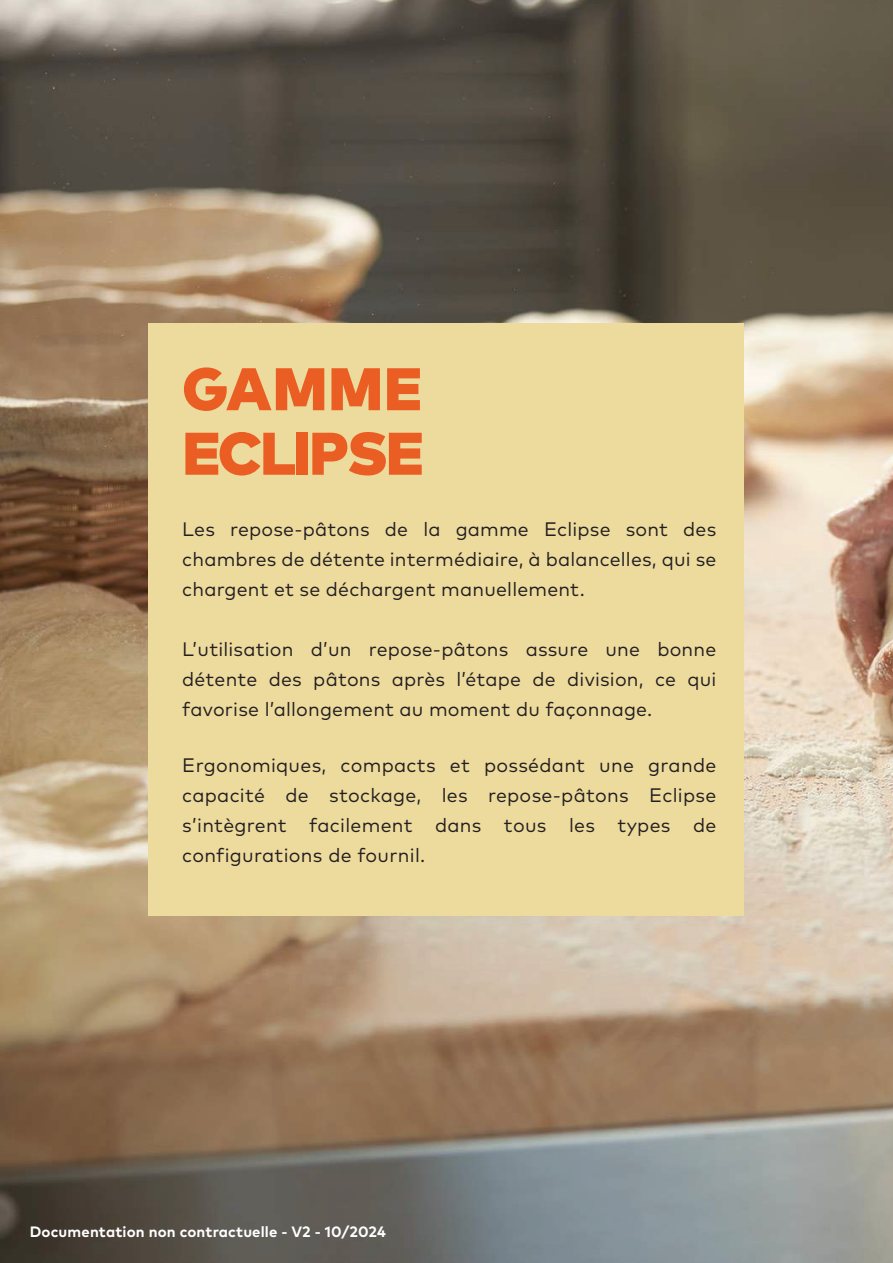
<style>
.page{position:relative;width:893px;height:1263px;background:#fff}
.page>*{position:absolute;margin:0;border:0;box-sizing:border-box;transform-origin:0 0}
.t1{font:900 60px/64.5px "Mark Pro";letter-spacing:-.03em;color:#ea5e24}
.t2{font:19.5px/30px "Mark Pro";letter-spacing:.01em;color:#231f20;text-align:justify}
.t3{font:700 15px "Mark Pro";letter-spacing:.01em;color:#fff}
</style>
<div class="page">
<img style="left:0;top:0;width:893px;height:1263px">
<div style="left:149px;top:323px;width:595px;height:592px;background:#edda9d"></div>
<h1 class="t1" style="left:182px;top:352px;width:243px">GAMME<br>ECLIPSE</h1>
<p class="t2" style="left:182px;top:513px;width:536px">Les repose-pâtons de la gamme Eclipse sont des chambres de détente intermédiaire, à balancelles, qui se chargent et se déchargent manuellement.</p>
<p class="t2" style="left:182px;top:633px;width:536px">L’utilisation d’un repose-pâtons assure une bonne détente des pâtons après l’étape de division, ce qui favorise l’allongement au moment du façonnage.</p>
<p class="t2" style="left:182px;top:748px;width:536px">Ergonomiques, compacts et possédant une grande capacité de stockage, les repose-pâtons Eclipse s’intègrent facilement dans tous les types de configurations de fournil.</p>
<p class="t3" style="left:30px;top:1220px;width:358px">Documentation non contractuelle - V2 - 10/2024</p>
</div>
